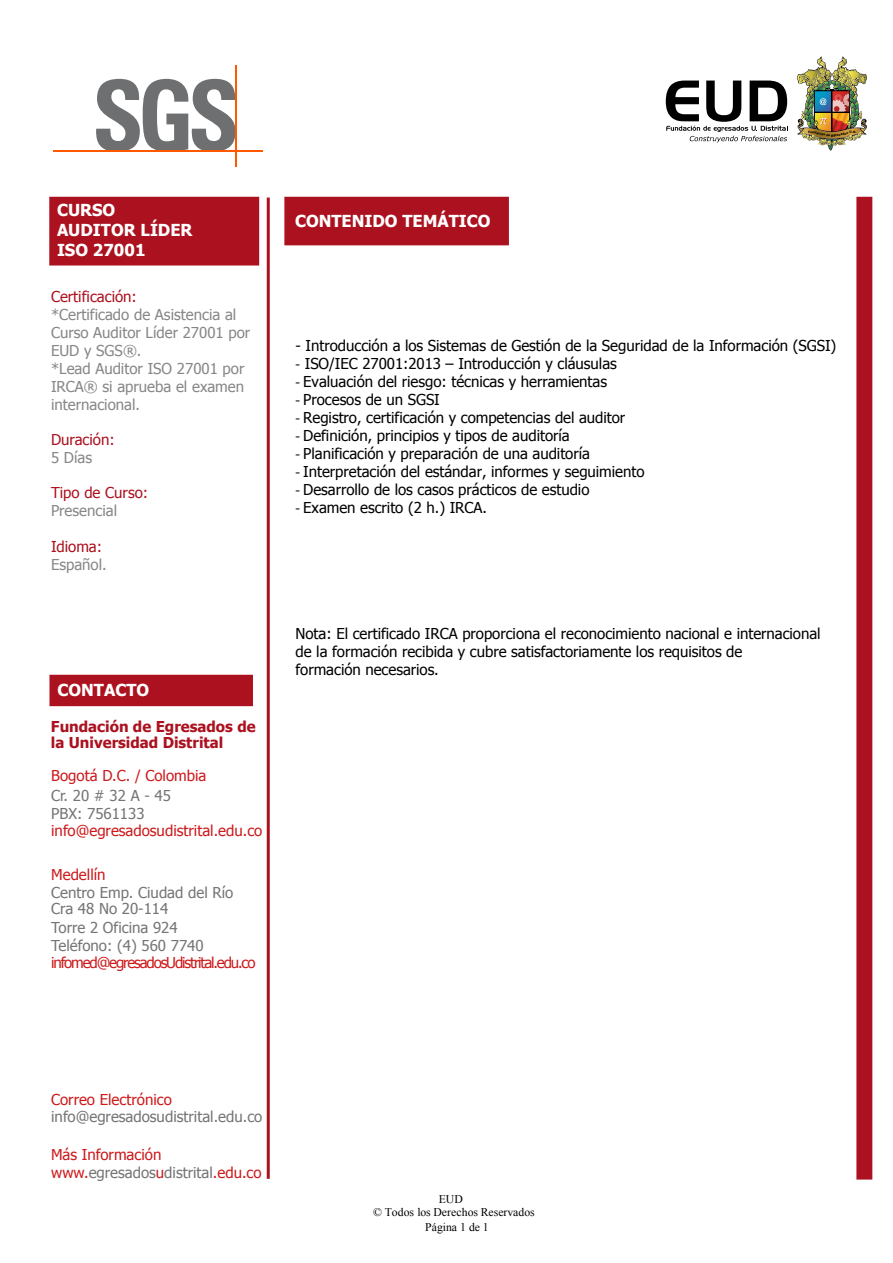
<style>
.page{position:relative;width:893px;height:1263px;background:#fff}
.page>*{position:absolute;margin:0;border:0;box-sizing:border-box;transform-origin:0 0}
.t1{font:700 16.5px/19.8px "Tahoma";color:#fff}
.t2{font:15px/18px "Tahoma";letter-spacing:-.005em;color:#000}
.t3{font:15px "Tahoma";color:#767576}
.t4{font:15px/18px "Tahoma";color:#878787}
.t5{font:15px "Tahoma";color:#cd1a1c}
.t6{font:700 15px/16.5px "Tahoma";color:#ac111f}
.t7{font:15px "Tahoma";color:#ac111f}
.t8{font:15px "Tahoma";letter-spacing:-.075em;color:#cd1a1c}
.t9{font:11.7px/13.5px "Times New Roman";color:#000;text-align:center}
.t10{font:900 3.15px "Arial";color:#010000}
.s1{font-family:"Myriad Pro"}
.s2{color:#cd1a1c}
</style>
<div class="page">
<hr style="left:267px;top:197px;width:3px;height:982px;background:#ac111f">
<div style="left:49px;top:197px;width:210px;height:69px;background:#ac111f;border:2px solid #ac111f"></div>
<div style="left:284px;top:197px;width:225px;height:48px;background:#ac111f"></div>
<div style="left:856px;top:197px;width:16px;height:982px;background:#ac111f;border:2px solid #ac111f"></div>
<div style="left:49px;top:675px;width:204px;height:31px;background:#ac111f"></div>
<svg style="left:96px;top:79px;width:139px;height:71px"></svg>
<hr style="left:54px;top:150px;width:209px;height:2px;background:#ff5800">
<hr style="left:235px;top:65px;width:2px;height:102px;background:#ff5800">
<svg style="left:666px;top:81px;width:121px;height:62px"></svg>
<img style="left:797px;top:56px;width:70px;height:95px">
<p class="t1" style="left:57px;top:200px;width:137px">CURSO<br>AUDITOR LÍDER<br>ISO 27001</p>
<p class="t1" style="left:295px;top:210px;width:197px">CONTENIDO TEMÁTICO</p>
<p class="t10" style="left:831px;top:133px;width:4px">E</p>
<p class="t7" style="left:51px;top:287px;width:87px">Certificación:</p>
<p class="t4" style="left:51px;top:305px;width:201px">*Certificado de Asistencia al<br>Curso Auditor Líder 27001 por<br>EUD y SGS®.<br>*Lead Auditor ISO 27001 por<br>IRCA® si aprueba el examen internacional.</p>
<p class="t7" style="left:51px;top:430px;width:65px">Duración:</p>
<p class="t4" style="left:51px;top:448px;width:43px">5 Días</p>
<p class="t7" style="left:51px;top:482px;width:99px">Tipo de Curso:</p>
<p class="t4" style="left:51px;top:500px;width:68px">Presencial</p>
<p class="t7" style="left:51px;top:536px;width:53px">Idioma:</p>
<p class="t4" style="left:51px;top:554px;width:57px">Español.</p>
<p class="t1" style="left:58px;top:679px;width:93px">CONTACTO</p>
<p class="t6" style="left:51px;top:717px;width:206px">Fundación de Egresados de la Universidad Distrital</p>
<p class="t5" style="left:51px;top:766px;width:157px">Bogotá D.C. / Colombia</p>
<p class="t3" style="left:51px;top:785px;width:121px">Cr. 20 # 32 A - 45</p>
<p class="t3" style="left:51px;top:803px;width:95px">PBX: 7561133</p>
<p class="t5" style="left:51px;top:821px;width:213px">info@egresadosudistrital.edu.co</p>
<p class="t5" style="left:51px;top:865px;width:56px">Medellín</p>
<p class="t3" style="left:51px;top:882px;width:184px">Centro Emp. Ciudad del Río</p>
<p class="t3" style="left:51px;top:899px;width:119px">Cra 48 No 20-114</p>
<p class="t3" style="left:51px;top:917px;width:128px">Torre 2 Oficina 924</p>
<p class="t8" style="left:51px;top:952px;width:206px">infomed@egresadosUdistrital.edu.co</p>
<p class="t3" style="left:51px;top:935px;width:154px">Teléfono: (4) 560 7740</p>
<p class="t2" style="left:296px;top:335px;width:542px">- Introducción a los Sistemas de Gestión de la Seguridad de la Información (SGSI)</p>
<p class="t2" style="left:296px;top:353px;width:323px"><span class="s1">-</span> ISO/IEC 27001:2013 – Introducción y cláusulas</p>
<p class="t2" style="left:296px;top:371px;width:313px"><span class="s1">-</span> Evaluación del riesgo: técnicas y herramientas</p>
<p class="t2" style="left:296px;top:389px;width:146px"><span class="s1">-</span> Procesos de un SGSI</p>
<p class="t2" style="left:296px;top:407px;width:331px"><span class="s1">-</span> Registro, certificación y competencias del auditor</p>
<p class="t2" style="left:296px;top:425px;width:276px"><span class="s1">-</span> Definición, principios y tipos de auditoría</p>
<p class="t2" style="left:296px;top:443px;width:296px"><span class="s1">-</span> Planificación y preparación de una auditoría</p>
<p class="t2" style="left:296px;top:461px;width:350px"><span class="s1">-</span> Interpretación del estándar, informes y seguimiento</p>
<p class="t2" style="left:296px;top:479px;width:295px"><span class="s1">-</span> Desarrollo de los casos prácticos de estudio</p>
<p class="t2" style="left:296px;top:497px;width:193px"><span class="s1">-</span> Examen escrito (2 h.) IRCA.</p>
<p class="t2" style="left:296px;top:623px;width:527px">Nota: El certificado IRCA proporciona el reconocimiento nacional e internacional de la formación recibida y cubre satisfactoriamente los requisitos de<br>formación necesarios.</p>
<p class="t5" style="left:51px;top:1090px;width:122px">Correo Electrónico</p>
<p class="t3" style="left:51px;top:1107px;width:213px">info@egresadosudistrital.edu.co</p>
<p class="t5" style="left:51px;top:1144px;width:112px">Más Información</p>
<p class="t3" style="left:51px;top:1162px;width:212px"><span class="s2">www.</span>egresados<span class="s2">u</span>distrital<span class="s2">.edu.co</span></p>
<p class="t9" style="left:373px;top:1192px;width:163px">EUD<br>© Todos los Derechos Reservados</p>
<p class="t9" style="left:425px;top:1220px;width:65px">Página 1 de 1</p>
</div>
